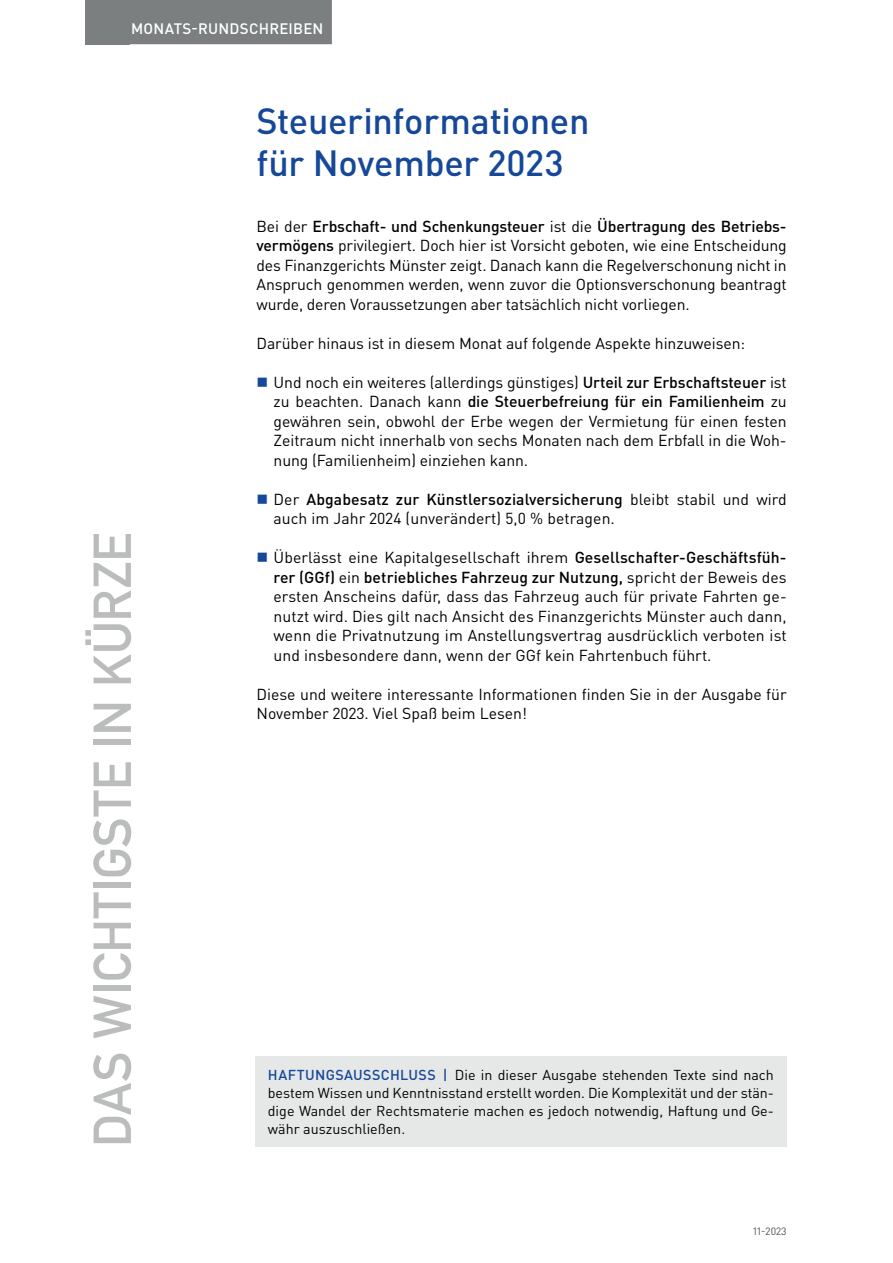
<style>
.page{position:relative;width:893px;height:1263px;background:#fff}
.page>*{position:absolute;margin:0;border:0;box-sizing:border-box;transform-origin:0 0}
.t1{font:52.5px "DIN Mittelschrift Std";color:#bbbdbd}
.t2{font:500 36px/42px "DIN Pro";letter-spacing:-.01em;color:#164899}
.t3{font:15.75px/19.5px "DIN Pro";letter-spacing:-.005em;color:#000001;text-align:justify}
.t4{font:500 15px "DIN Pro";letter-spacing:.015em;color:#fff}
.t5{font:14.25px/18px "DIN Pro";color:#000001;text-align:justify}
.t6{font:10.5px "DIN Pro";color:#4f5253}
.s1{font-weight:500}
.s2{font-weight:500;color:#164899}
</style>
<div class="page">
<div style="left:85px;top:0;width:45px;height:44px;background:#7c7f80"></div>
<div style="left:122px;top:0;width:210px;height:44px;background:#7c7f80"></div>
<div style="left:255px;top:1057px;width:532px;height:90px;background:#e6e8e7"></div>
<p class="t4" style="left:131px;top:18px;width:194px">MONATS-RUNDSCHREIBEN</p>
<h1 class="t1" style="left:82px;top:1147px;width:616px;rotate:-90deg">DAS WICHTIGSTE IN KÜRZE</h1>
<h2 class="t2" style="left:257px;top:99px;width:334px">Steuerinformationen für November 2023</h2>
<p class="t3" style="left:257px;top:216px;width:532px">Bei der <span class="s1">Erbschaft- und Schenkungsteuer</span> ist die <span class="s1">Übertragung des Betriebs&shy;vermögens</span> privilegiert. Doch hier ist Vorsicht geboten, wie eine Entscheidung des Finanzgerichts Münster zeigt. Danach kann die Regelverschonung nicht in Anspruch genommen werden, wenn zuvor die Optionsverschonung beantragt wurde, deren Voraussetzungen aber tatsächlich nicht vorliegen.</p>
<p class="t3" style="left:257px;top:333px;width:490px">Darüber hinaus ist in diesem Monat auf folgende Aspekte hinzuweisen:</p>
<p class="t3" style="left:274px;top:372px;width:515px">Und noch ein weiteres (allerdings günstiges) <span class="s1">Urteil zur Erbschaftsteuer</span> ist zu beachten. Danach kann <span class="s1">die Steuerbefreiung für ein Familienheim</span> zu gewähren sein, obwohl der Erbe wegen der Vermietung für einen festen Zeitraum nicht innerhalb von sechs Monaten nach dem Erbfall in die Woh&shy;nung (Familienheim) einziehen kann.</p>
<p class="t3" style="left:274px;top:489px;width:515px">Der <span class="s1">Abgabesatz zur Künstlersozialversicherung</span> bleibt stabil und wird auch im Jahr 2024 (unverändert) 5,0 % betragen.</p>
<p class="t3" style="left:274px;top:547px;width:515px">Überlässt eine Kapitalgesellschaft ihrem <span class="s1">Gesellschafter-Geschäftsfüh&shy;rer (GGf)</span> ein <span class="s1">betriebliches Fahrzeug zur Nutzung,</span> spricht der Beweis des ersten Anscheins dafür, dass das Fahrzeug auch für private Fahrten ge&shy;nutzt wird. Dies gilt nach Ansicht des Finanzgerichts Münster auch dann, wenn die Privatnutzung im Anstellungsvertrag ausdrücklich verboten ist und insbesondere dann, wenn der GGf kein Fahrtenbuch führt.</p>
<p class="t3" style="left:257px;top:684px;width:532px">Diese und weitere interessante Informationen finden Sie in der Ausgabe für<br>November 2023. Viel Spaß beim Lesen!</p>
<p class="t5" style="left:268px;top:1065px;width:508px"><span class="s2">HAFTUNGSAUSSCHLUSS |</span> Die in dieser Ausgabe stehenden Texte sind nach bestem Wissen und Kenntnisstand erstellt worden. Die Komplexität und der stän&shy;dige Wandel der Rechtsmaterie machen es jedoch notwendig, Haftung und Ge&shy;währ auszuschließen.</p>
<p class="t6" style="left:753px;top:1224px;width:35px">11-2023</p>
</div>
